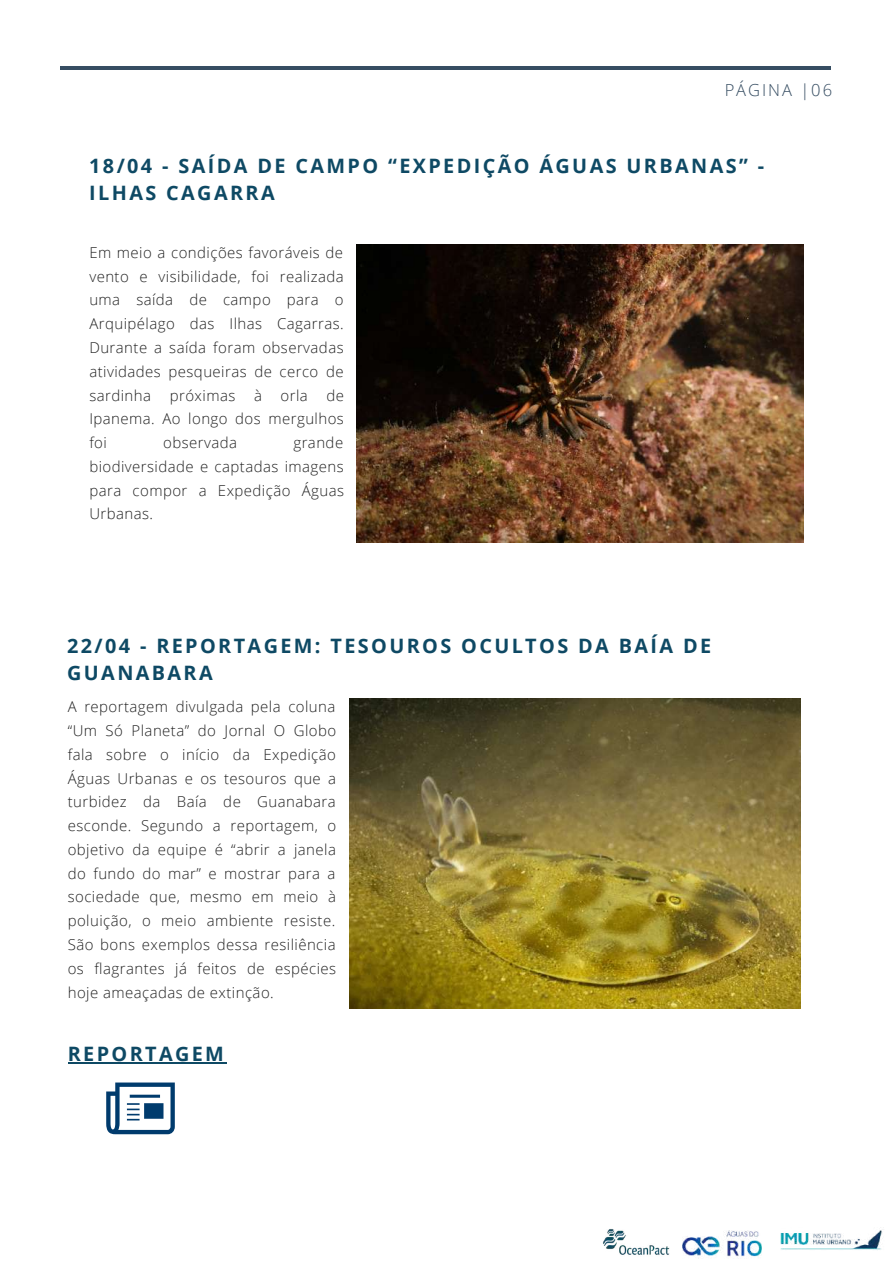
<style>
.page{position:relative;width:893px;height:1264px;background:#fff}
.page>*{position:absolute;margin:0;border:0;box-sizing:border-box;transform-origin:0 0}
.t1{font:700 19.8px/27px "Open Sans";letter-spacing:.12em;color:#0e4964}
.t2{font:300 16.5px "Open Sans";letter-spacing:.12em;color:#364d62}
.t3{font:300 15px/23.7px "Open Sans";letter-spacing:.03em;color:#222;text-align:justify}
</style>
<div class="page">
<hr style="left:60px;top:66px;width:770px;height:4px;background:#364d62">
<img style="left:780px;top:1230px;width:102px;height:20px">
<img style="left:603px;top:1229px;width:67px;height:26px">
<img style="left:682px;top:1230px;width:79px;height:27px">
<img style="left:357px;top:244px;width:446px;height:298px">
<img style="left:349px;top:698px;width:451px;height:310px">
<svg style="left:106px;top:1082px;width:69px;height:52px"></svg>
<hr style="left:68px;top:1062px;width:158px;height:1px;background:#0e4964">
<p class="t2" style="left:724px;top:79px;width:109px">PÁGINA |06</p>
<h1 class="t1" style="left:89px;top:152px;width:676px">18/04 - SAÍDA DE CAMPO “EXPEDIÇÃO ÁGUAS URBANAS” -<br>ILHAS CAGARRA</h1>
<p class="t3" style="left:89px;top:240px;width:256px">Em meio a condições favoráveis de vento e visibilidade, foi realizada uma saída de campo para o Arquipélago das Ilhas Cagarras.<br>Durante a saída foram observadas atividades pesqueiras de cerco de sardinha próximas à orla de Ipanema. Ao longo dos mergulhos foi</p>
<p class="t3" style="left:89px;top:430px;width:256px;text-indent:204px">grande biodiversidade e captadas imagens para compor a Expedição Águas Urbanas.</p>
<p class="t3" style="left:163px;top:430px;width:75px">observada</p>
<h1 class="t1" style="left:67px;top:631px;width:645px">22/04 - REPORTAGEM: TESOUROS OCULTOS DA BAÍA DE<br>GUANABARA</h1>
<p class="t3" style="left:68px;top:694px;width:270px">A reportagem divulgada pela coluna “Um Só Planeta” do Jornal O Globo fala sobre o início da Expedição Águas Urbanas e os tesouros que a turbidez da Baía de Guanabara esconde. Segundo a reportagem, o objetivo da equipe é “abrir a janela do fundo do mar” e mostrar para a sociedade que, mesmo em meio à poluição, o meio ambiente resiste.<br>São bons exemplos dessa resiliência os flagrantes já feitos de espécies hoje ameaçadas de extinção.</p>
<h1 class="t1" style="left:68px;top:1039px;width:158px">REPORTAGEM</h1>
</div>
